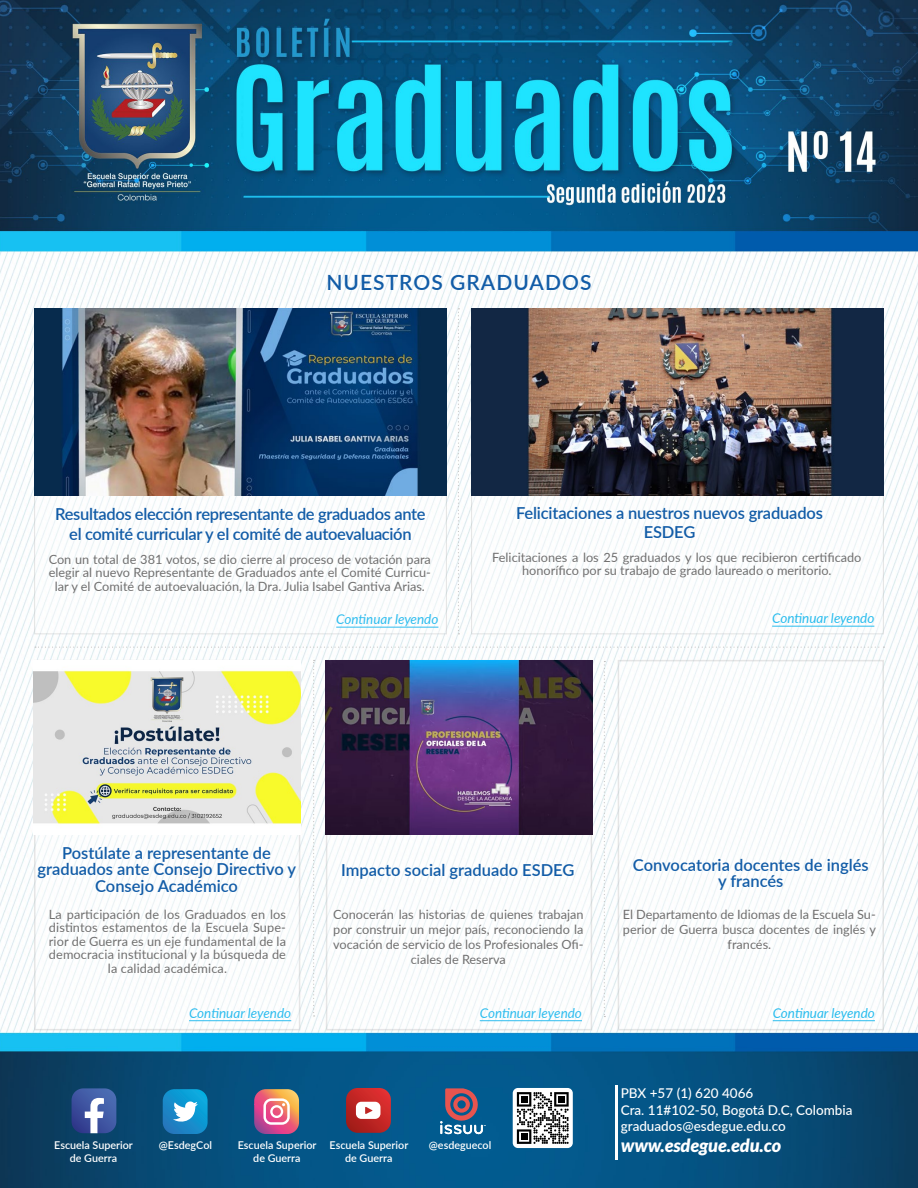
<style>
.page{position:relative;width:918px;height:1188px;background:#fff}
.page>*{position:absolute;margin:0;border:0;box-sizing:border-box;transform-origin:0 0}
.t1{font:600 21px "Lato";letter-spacing:.05em;color:#125ca7}
.t2{font:italic 900 18px "Lato";color:#fff}
.t3{font:600 16.5px/16.5px "Lato";letter-spacing:-.01em;color:#125ca7;text-align:center}
.t4{font:500 13.5px/16.5px "Lato";color:#fff}
.t5{font:italic 13.5px "Lato";color:#2ebdef}
.t6{font:italic 13.5px "Lato";color:#2abdee}
.t7{font:12.75px/13.5px "Lato";color:#706f6f;text-align:center}
.t8{font:600 10.8px/12.3px "Lato";color:#fff;text-align:center}
</style>
<div class="page">
<img style="left:0;top:0;width:918px;height:1188px">
<div style="left:34px;top:308px;width:413px;height:326px;background:#fff;border:1px solid #c3c2c2"></div>
<div style="left:326px;top:660px;width:266px;height:370px;background:#fff;border:2px solid #c3c2c2"></div>
<div style="left:34px;top:660px;width:266px;height:370px;background:#fff;border:2px solid #c3c2c2"></div>
<div style="left:618px;top:660px;width:266px;height:370px;background:#fff;border:2px solid #c3c2c2"></div>
<svg style="left:35px;top:647px;width:849px;height:1px"></svg>
<svg style="left:313px;top:660px;width:2px;height:357px"></svg>
<svg style="left:604px;top:661px;width:1px;height:356px"></svg>
<div style="left:471px;top:308px;width:413px;height:326px;background:#fff;border:1px solid #c3c2c2"></div>
<svg style="left:458px;top:308px;width:1px;height:326px"></svg>
<svg style="left:163px;top:1089px;width:45px;height:45px"></svg>
<svg style="left:346px;top:1088px;width:45px;height:45px"></svg>
<svg style="left:254px;top:1089px;width:45px;height:45px"></svg>
<svg style="left:72px;top:1088px;width:44px;height:45px"></svg>
<img style="left:85px;top:1098px;width:19px;height:35px">
<svg style="left:440px;top:1088px;width:46px;height:46px"></svg>
<div style="left:513px;top:1088px;width:60px;height:60px;background:#fff;border-radius:5px"></div>
<svg style="left:517px;top:1092px;width:52px;height:52px"></svg>
<hr style="left:615px;top:1085px;width:3px;height:75px;background:#fff">
<img style="left:471px;top:309px;width:413px;height:187px">
<hr style="left:189px;top:1020px;width:102px;height:1px;background:#2ebdef">
<hr style="left:480px;top:1020px;width:102px;height:1px;background:#2ebdef">
<hr style="left:773px;top:1020px;width:102px;height:1px;background:#2abdee">
<hr style="left:336px;top:627px;width:102px;height:1px;background:#2ebdef">
<img style="left:34px;top:308px;width:413px;height:188px">
<img style="left:33px;top:661px;width:267px;height:174px">
<img style="left:326px;top:661px;width:267px;height:174px">
<hr style="left:772px;top:626px;width:102px;height:1px;background:#2abdee">
<h1 class="t1" style="left:326px;top:267px;width:267px">NUESTROS GRADUADOS</h1>
<p class="t3" style="left:55px;top:504px;width:372px;line-height:19.5px">Resultados elección representante de graduados ante el comité curricular y el comité de autoevaluación</p>
<p class="t7" style="left:49px;top:552px;width:384px">Con un total de 381 votos, se dio cierre al proceso de votación para elegir al nuevo Representante de Graduados ante el Comité Curricu&shy;lar y el Comité de autoevaluación, la Dra. Julia Isabel Gantiva Arias.</p>
<p class="t3" style="left:516px;top:502px;width:308px;line-height:19.5px">Felicitaciones a nuestros nuevos graduados<br>ESDEG</p>
<p class="t7" style="left:492px;top:550px;width:371px">Felicitaciones a los 25 graduados y los que recibieron certificado honorífico por su trabajo de grado laureado o meritorio.</p>
<p class="t5" style="left:336px;top:609px;width:104px">Continuar leyendo</p>
<p class="t6" style="left:772px;top:608px;width:104px">Continuar leyendo</p>
<p class="t3" style="left:38px;top:844px;width:260px">Postúlate a representante de graduados ante Consejo Directivo y<br>Consejo Académico</p>
<p class="t7" style="left:49px;top:907px;width:239px">La participación de los Graduados en los distintos estamentos de la Escuela Supe&shy;rior de Guerra es un eje fundamental de la democracia institucional y la búsqueda de la calidad académica.</p>
<p class="t5" style="left:189px;top:1003px;width:104px">Continuar leyendo</p>
<p class="t3" style="left:341px;top:861px;width:235px">Impacto social graduado ESDEG</p>
<p class="t7" style="left:333px;top:906px;width:252px;line-height:15px">Conocerán las historias de quienes trabajan por construir un mejor país, reconociendo la vocación de servicio de los Profesionales Ofi&shy;ciales de Reserva</p>
<p class="t5" style="left:480px;top:1003px;width:104px">Continuar leyendo</p>
<p class="t3" style="left:633px;top:856px;width:237px">Convocatoria docentes de inglés y francés</p>
<p class="t7" style="left:623px;top:907px;width:255px;line-height:15px">El Departamento de Idiomas de la Escuela Su&shy;perior de Guerra busca docentes de inglés y francés.</p>
<p class="t6" style="left:773px;top:1003px;width:104px">Continuar leyendo</p>
<p class="t8" style="left:54px;top:1139px;width:80px">Escuela Superior de Guerra</p>
<p class="t8" style="left:159px;top:1139px;width:55px">@EsdegCol</p>
<p class="t8" style="left:238px;top:1139px;width:80px">Escuela Superior de Guerra</p>
<p class="t8" style="left:330px;top:1139px;width:80px">Escuela Superior de Guerra</p>
<p class="t8" style="left:429px;top:1139px;width:64px">@esdeguecol</p>
<p class="t4" style="left:621px;top:1085px;width:233px">PBX +57 (1) 620 4066<br>Cra. 11#102-50, Bogotá D.C, Colombia graduados@esdegue.edu.co</p>
<h2 class="t2" style="left:621px;top:1135px;width:162px">www.esdegue.edu.co</h2>
</div>
